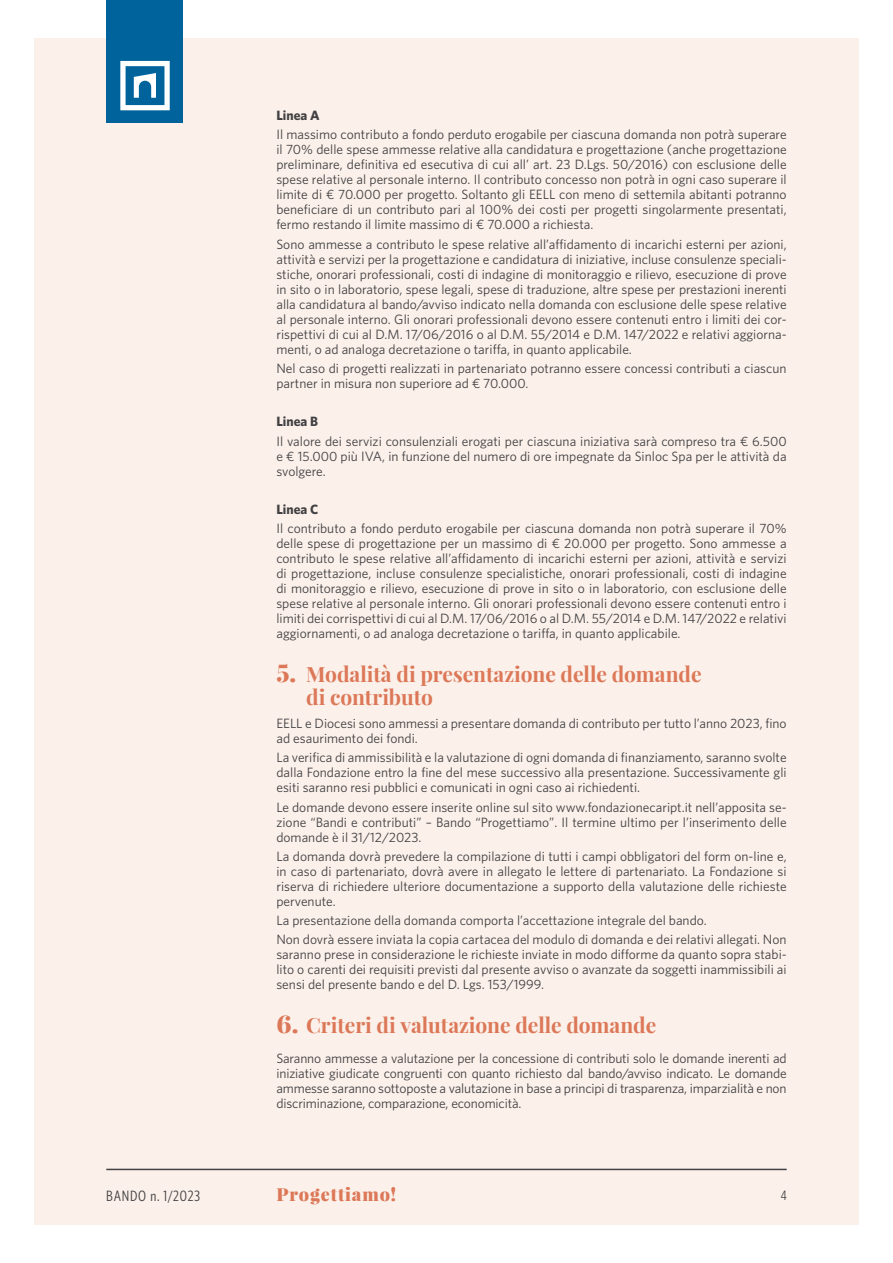
<style>
.page{position:relative;width:893px;height:1263px;background:#fff}
.page>*{position:absolute;margin:0;border:0;box-sizing:border-box;transform-origin:0 0}
.t1{font:700 21px/22.5px "Playfair Display";color:#dc7857}
.t2{font:900 18px "Playfair Display";letter-spacing:.05em;color:#dc7857}
.t3{font:condensed 15px "Whitney HTF";letter-spacing:.05em;color:#414042}
.t4{font:13.5px/15px "Whitney HTF";color:#414042;text-align:justify}
.t5{font:700 13.5px "Whitney HTF";color:#414042}
.t6{font:condensed 13.5px "Whitney HTF";color:#414042}
.s1{font-family:"Playfair Display SC";font-weight:900;font-size:24px}
</style>
<div class="page">
<div style="left:34px;top:38px;width:825px;height:1187px;background:#fbf0ea"></div>
<hr style="left:106px;top:1169px;width:681px;height:1px;background:#414042">
<div style="left:106px;top:0;width:77px;height:123px;background:#00639c"></div>
<svg style="left:120px;top:61px;width:50px;height:49px"></svg>
<p class="t5" style="left:276px;top:107px;width:45px">Linea A</p>
<p class="t4" style="left:276px;top:127px;width:512px">Il massimo contributo a fondo perduto erogabile per ciascuna domanda non potrà superare il 70% delle spese ammesse relative alla candidatura e progettazione (anche progettazione preliminare, definitiva ed esecutiva di cui all’ art. 23 D.Lgs. 50/2016) con esclusione delle spese relative al personale interno. Il contributo concesso non potrà in ogni caso superare il limite di ¤ 70.000 per progetto. Soltanto gli EELL con meno di settemila abitanti potranno beneficiare di un contributo pari al 100% dei costi per progetti singolarmente presentati, fermo restando il limite massimo di ¤ 70.000 a richiesta.</p>
<p class="t4" style="left:276px;top:236px;width:512px">Sono ammesse a contributo le spese relative all’affidamento di incarichi esterni per azioni, attività e servizi per la progettazione e candidatura di iniziative, incluse consulenze speciali&shy;stiche, onorari professionali, costi di indagine di monitoraggio e rilievo, esecuzione di prove in sito o in laboratorio, spese legali, spese di traduzione, altre spese per prestazioni inerenti alla candidatura al bando/avviso indicato nella domanda con esclusione delle spese relative al personale interno. Gli onorari professionali devono essere contenuti entro i limiti dei cor&shy;rispettivi di cui al D.M. 17/06/2016 o al D.M. 55/2014 e D.M. 147/2022 e relativi aggiorna&shy;menti, o ad analoga decretazione o tariffa, in quanto applicabile.</p>
<p class="t4" style="left:276px;top:360px;width:512px">Nel caso di progetti realizzati in partenariato potranno essere concessi contributi a ciascun partner in misura non superiore ad ¤ 70.000.</p>
<p class="t5" style="left:276px;top:413px;width:43px">Linea B</p>
<p class="t4" style="left:276px;top:433px;width:512px">Il valore dei servizi consulenziali erogati per ciascuna iniziativa sarà compreso tra ¤ 6.500 e ¤ 15.000 più IVA, in funzione del numero di ore impegnate da Sinloc Spa per le attività da svolgere.</p>
<p class="t5" style="left:276px;top:501px;width:43px">Linea C</p>
<p class="t4" style="left:276px;top:521px;width:512px">Il contributo a fondo perduto erogabile per ciascuna domanda non potrà superare il 70% delle spese di progettazione per un massimo di ¤ 20.000 per progetto. Sono ammesse a contributo le spese relative all’affidamento di incarichi esterni per azioni, attività e servizi di progettazione, incluse consulenze specialistiche, onorari professionali, costi di indagine di monitoraggio e rilievo, esecuzione di prove in sito o in laboratorio, con esclusione delle spese relative al personale interno. Gli onorari professionali devono essere contenuti entro i limiti dei corrispettivi di cui al D.M. 17/06/2016 o al D.M. 55/2014 e D.M. 147/2022 e relativi aggiornamenti, o ad analoga decretazione o tariffa, in quanto applicabile.</p>
<h1 class="t1" style="left:306px;top:662px;width:397px;text-indent:-30px"><span class="s1">5.</span> Modalità di presentazione delle domande di contributo</h1>
<p class="t4" style="left:276px;top:716px;width:512px">EELL e Diocesi sono ammessi a presentare domanda di contributo per tutto l’anno 2023, fino ad esaurimento dei fondi.</p>
<p class="t4" style="left:276px;top:750px;width:512px">La verifica di ammissibilità e la valutazione di ogni domanda di finanziamento, saranno svolte dalla Fondazione entro la fine del mese successivo alla presentazione. Successivamente gli esiti saranno resi pubblici e comunicati in ogni caso ai richiedenti.</p>
<p class="t4" style="left:276px;top:799px;width:512px">Le domande devono essere inserite online sul sito www.fondazionecaript.it nell’apposita se&shy;zione “Bandi e contributi” – Bando “Progettiamo”. Il termine ultimo per l’inserimento delle domande è il 31/12/2023.</p>
<p class="t4" style="left:276px;top:848px;width:512px">La domanda dovrà prevedere la compilazione di tutti i campi obbligatori del form on-line e, in caso di partenariato, dovrà avere in allegato le lettere di partenariato. La Fondazione si riserva di richiedere ulteriore documentazione a supporto della valutazione delle richieste pervenute.</p>
<p class="t4" style="left:276px;top:910px;width:512px;line-height:19.2px">La presentazione della domanda comporta l’accettazione integrale del bando.<br>Non dovrà essere inviata la copia cartacea del modulo di domanda e dei relativi allegati. Non</p>
<p class="t4" style="left:276px;top:947px;width:512px">saranno prese in considerazione le richieste inviate in modo difforme da quanto sopra stabi&shy;lito o carenti dei requisiti previsti dal presente avviso o avanzate da soggetti inammissibili ai sensi del presente bando e del D. Lgs. 153/1999.</p>
<h1 class="t1" style="left:276px;top:1013px;width:381px"><span class="s1">6.</span> Criteri di valutazione delle domande</h1>
<p class="t4" style="left:276px;top:1050px;width:512px">Saranno ammesse a valutazione per la concessione di contributi solo le domande inerenti ad iniziative giudicate congruenti con quanto richiesto dal bando/avviso indicato. Le domande ammesse saranno sottoposte a valutazione in base a principi di trasparenza, imparzialità e non discriminazione, comparazione, economicità.</p>
<p class="t3" style="left:106px;top:1187px;width:95px">BANDO n. 1/2023</p>
<h2 class="t2" style="left:276px;top:1182px;width:121px">Progettiamo!</h2>
<p class="t6" style="left:781px;top:1188px;width:7px">4</p>
</div>
